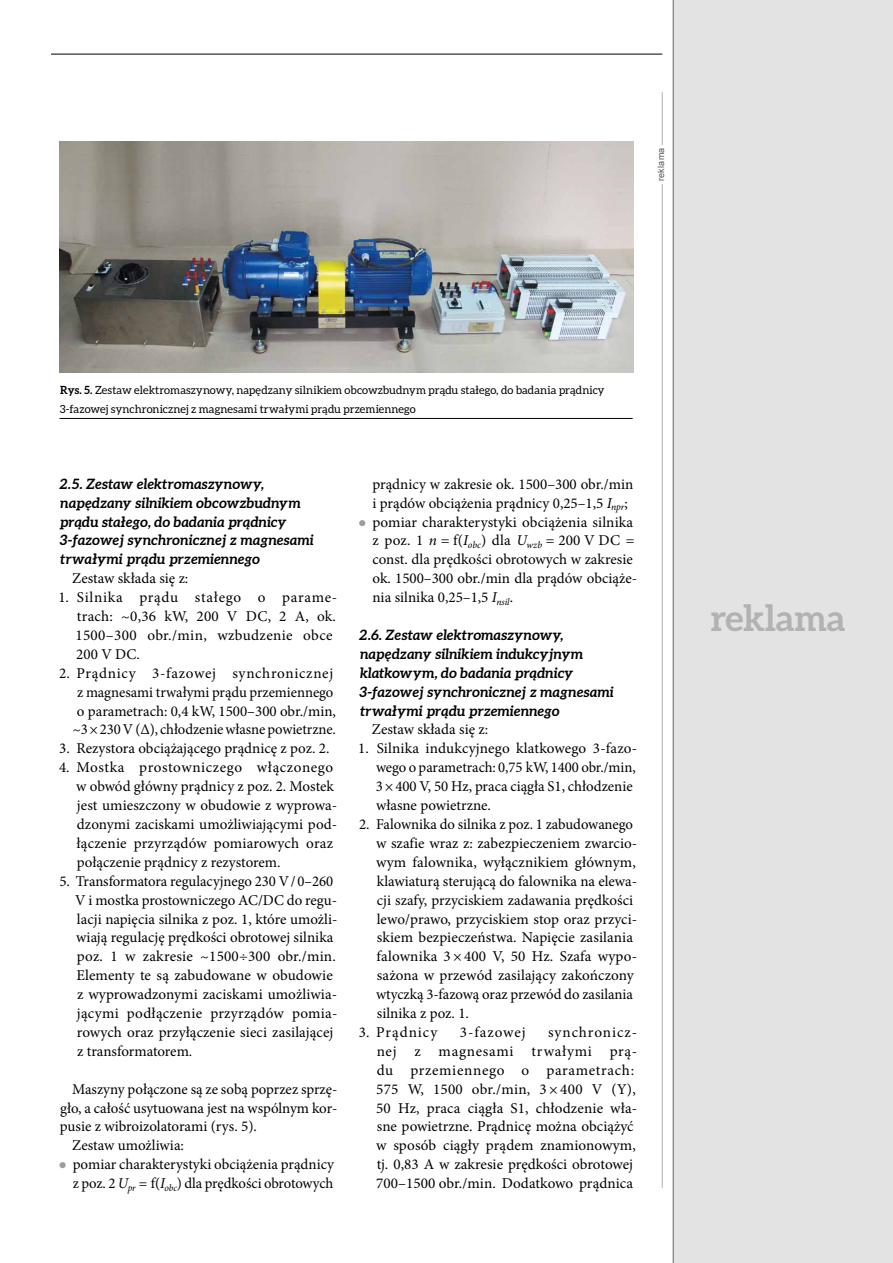
<style>
.page{position:relative;width:893px;height:1263px;background:#fff}
.page>*{position:absolute;margin:0;border:0;box-sizing:border-box;transform-origin:0 0}
.t1{font:700 36px "Aleo";letter-spacing:-.005em;color:#b3b2b2}
.t2{font:15px/18.9px "Minion Pro";letter-spacing:.005em;color:#000}
.t3{font:15px/18.9px "Minion Pro";letter-spacing:.025em;color:#000}
.t4{font:italic 700 14.25px/18.9px "Aleo";color:#000}
.t5{font:11.25px/18.9px "Aleo";letter-spacing:.01em;color:#000}
.t6{font:9px "Arial";letter-spacing:.02em;color:#575756}
.s1{font-weight:700}
.s2{font-style:italic}
</style>
<div class="page">
<hr style="left:51px;top:54px;width:611px;height:1px;background:#000">
<hr style="left:662px;top:92px;width:1px;height:1096px;background:#b3b2b2">
<div style="left:658px;top:145px;width:9px;height:39px;background:#fff"></div>
<hr style="left:60px;top:418px;width:573px;height:1px;background:#000">
<img style="left:60px;top:142px;width:574px;height:230px">
<div style="left:673px;top:0;width:220px;height:1263px;background:#e3e3e3"></div>
<p class="t6" style="left:655px;top:181px;width:35px;rotate:-90deg">reklama</p>
<p class="t5" style="left:60px;top:381px;width:546px"><span class="s1">Rys. 5.</span> Zestaw elektromaszynowy, napędzany silnikiem obcowzbudnym prądu stałego, do badania prądnicy<br>3-fazowej synchronicznej z magnesami trwałymi prądu przemiennego</p>
<p class="t4" style="left:59px;top:474px;width:256px">2.5. Zestaw elektromaszynowy, napędzany silnikiem obcowzbudnym prądu stałego, do badania prądnicy 3-fazowej synchronicznej z magnesami trwałymi prądu przemiennego</p>
<p class="t2" style="left:72px;top:569px;width:118px">Zestaw składa się z:</p>
<p class="t3" style="left:75px;top:588px;width:263px;text-indent:-17px">1. Silnika prądu stałego o parame&shy;trach: ~0,36 kW, 200 V DC, 2 A, ok.<br>1500–300 obr./min, wzbudzenie obce<br>200 V DC.</p>
<p class="t2" style="left:59px;top:664px;width:278px;text-align:right">2. Prądnicy 3-fazowej synchronicznej z magnesami trwałymi prądu przemiennego<br>o parametrach: 0,4 kW, 1500–300 obr./min, ~3×230 V (Δ), chłodzenie własne powietrzne.</p>
<p class="t2" style="left:59px;top:739px;width:272px">3. Rezystora obciążającego prądnicę z poz. 2.</p>
<p class="t2" style="left:76px;top:758px;width:263px;text-indent:-17px">4. Mostka prostowniczego włączonego w obwód główny prądnicy z poz. 2. Mostek jest umieszczony w obudowie z wyprowa&shy;dzonymi zaciskami umożliwiającymi pod&shy;łączenie przyrządów pomiarowych oraz połączenie prądnicy z rezystorem.</p>
<p class="t2" style="left:75px;top:871px;width:264px;text-indent:-16px">5. Transformatora regulacyjnego 230 V/ 0–260<br>V i mostka prostowniczego AC/DC do regu&shy;lacji napięcia silnika z poz. 1, które umożli&shy;wiają regulację prędkości obrotowej silnika poz. 1 w zakresie ~1500÷300 obr./min.<br>Elementy te są zabudowane w obudowie z wyprowadzonymi zaciskami umożliwia&shy;jącymi podłączenie przyrządów pomia&shy;rowych oraz przyłączenie sieci zasilającej z transformatorem.</p>
<p class="t2" style="left:72px;top:1079px;width:267px">Maszyny połączone są ze sobą poprzez sprzę-</p>
<p class="t2" style="left:60px;top:1098px;width:279px">gło, a całość usytuowana jest na wspólnym kor-</p>
<p class="t2" style="left:60px;top:1117px;width:199px">pusie z wibroizolatorami (rys. 5).</p>
<p class="t2" style="left:72px;top:1136px;width:113px">Zestaw umożliwia:</p>
<p class="t2" style="left:73px;top:1155px;width:263px">pomiar charakterystyki obciążenia prądnicy</p>
<p class="t2" style="left:73px;top:1174px;width:262px">z poz. 2 <span class="s2">U</span><sub>pr</sub> = f(<span class="s2">I</span><sub>obc</sub>) dla prędkości obrotowych</p>
<p class="t2" style="left:372px;top:475px;width:266px">prądnicy w zakresie ok. 1500–300 obr./min i prądów obciążenia prądnicy 0,25–1,5 <span class="s2">I</span><sub>npr</sub>; pomiar charakterystyki obciążenia silnika z poz. 1 <span class="s2">n</span> = f(<span class="s2">I</span><sub>obc</sub>) dla <span class="s2">U</span><sub>wzb</sub> = 200 V DC = const. dla prędkości obrotowych w zakresie ok. 1500–300 obr./min dla prądów obciąże&shy;nia silnika 0,25–1,5 <span class="s2">I</span><sub>nsil</sub>.</p>
<p class="t4" style="left:359px;top:625px;width:256px">2.6. Zestaw elektromaszynowy, napędzany silnikiem indukcyjnym klatkowym, do badania prądnicy 3-fazowej synchronicznej z magnesami trwałymi prądu przemiennego</p>
<p class="t2" style="left:372px;top:720px;width:118px">Zestaw składa się z:</p>
<p class="t2" style="left:376px;top:739px;width:263px;text-indent:-18px">1. Silnika indukcyjnego klatkowego 3-fazo&shy;wego o parametrach: 0,75 kW, 1400 obr./min, 3×400 V, 50 Hz, praca ciągła S1, chłodzenie własne powietrzne.</p>
<p class="t2" style="left:376px;top:815px;width:263px;text-indent:-17px">2. Falownika do silnika z poz. 1 zabudowanego w szafie wraz z: zabezpieczeniem zwarcio&shy;wym falownika, wyłącznikiem głównym, klawiaturą sterującą do falownika na elewa&shy;cji szafy, przyciskiem zadawania prędkości lewo/prawo, przyciskiem stop oraz przyci&shy;skiem bezpieczeństwa. Napięcie zasilania falownika 3 ×400 V, 50 Hz. Szafa wypo&shy;sażona w przewód zasilający zakończony wtyczką 3-fazową oraz przewód do zasilania silnika z poz. 1.</p>
<p class="t2" style="left:359px;top:1023px;width:80px">3. Prądnicy</p>
<p class="t2" style="left:460px;top:1023px;width:67px">3-fazowej</p>
<p class="t2" style="left:376px;top:1023px;width:263px;text-indent:172px">synchronicz&shy;nej z magnesami trwałymi prą&shy;du przemiennego o parametrach:<br>575 W, 1500 obr./min, 3 × 400 V (Y), 50 Hz, praca ciągła S1, chłodzenie wła&shy;sne powietrzne. Prądnicę można obciążyć w sposób ciągły prądem znamionowym, tj. 0,83 A w zakresie prędkości obrotowej 700–1500 obr./min. Dodatkowo prądnica</p>
<h1 class="t1" style="left:711px;top:597px;width:136px">reklama</h1>
</div>
